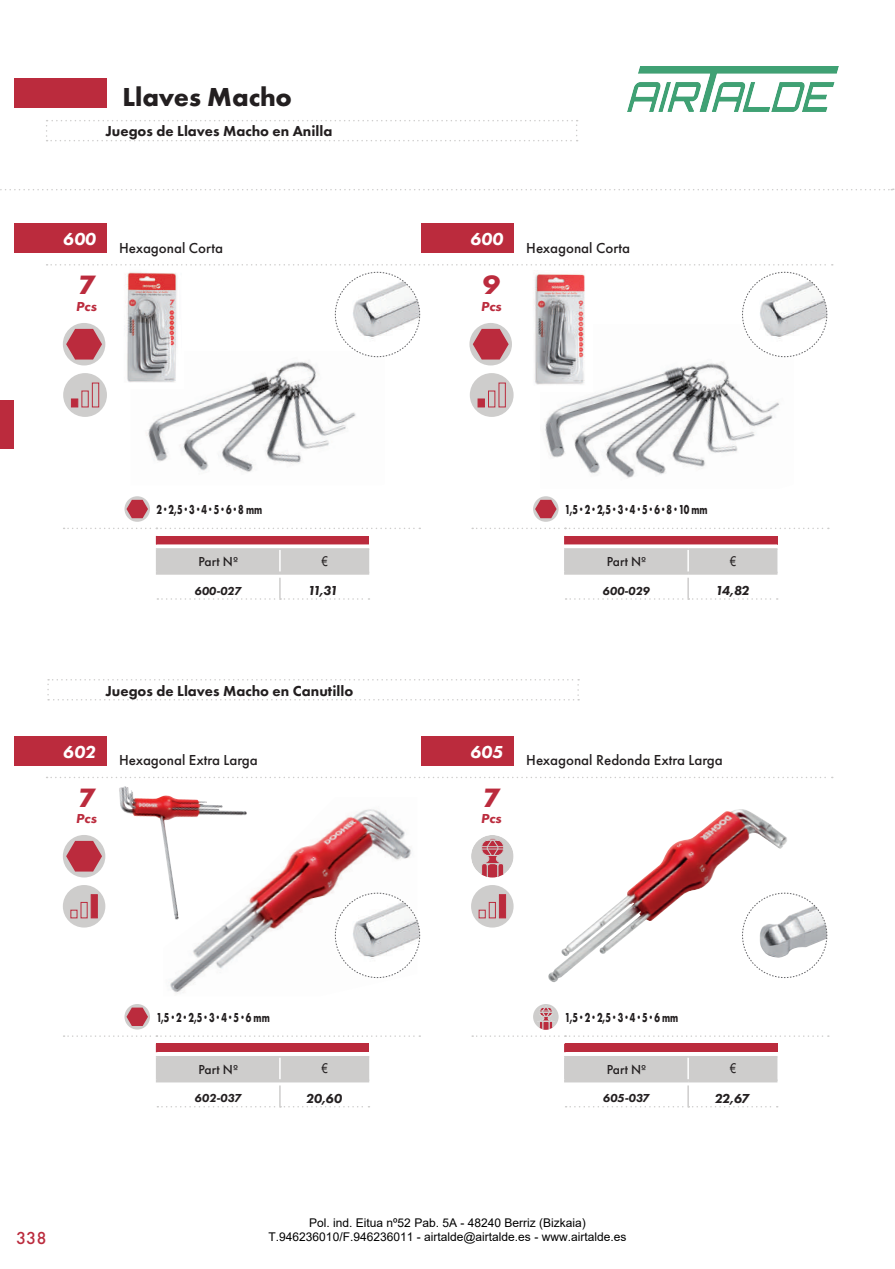
<style>
.page{position:relative;width:895px;height:1269px;background:#fff}
.page>*{position:absolute;margin:0;border:0;box-sizing:border-box;transform-origin:0 0}
.t1{font:italic 700 27.6px "Futura PT";color:#bb2b3d;scale:1.08 1}
.t2{font:700 27px "Futura PT";color:#231f20}
.t3{font:italic 800 18px "Futura PT";letter-spacing:.01em;color:#fff}
.t4{font:500 18px "Futura PT";color:#bb2b3d}
.t5{font:500 15px "Futura PT";color:#231f20}
.t6{font:800 15px "Futura PT";color:#231f20}
.t7{font:700 13.5px "Futura PT";color:#231f20;scale:.69 1}
.t8{font:500 13.5px "Futura PT";color:#231f20}
.t9{font:italic 800 13.5px "Futura PT";letter-spacing:-.04em;color:#231f20}
.t10{font:italic 800 13.5px "Futura PT";color:#bb2b3d;scale:1.08 1}
.t11{font:13.5px "Arial";color:#231f20;scale:.8 1}
.t12{font:12px/14.4px "Arial";color:#000;text-align:center}
.t13{font:italic 800 12px "Futura PT";letter-spacing:-.01em;color:#231f20}
</style>
<div class="page">
<svg style="left:46px;top:120px;width:532px;height:21px"></svg>
<div style="left:14px;top:78px;width:92px;height:29px;background:#bb2b3d"></div>
<svg style="left:0;top:188px;width:895px;height:2px"></svg>
<div style="left:0;top:400px;width:14px;height:48px;background:#bb2b3d"></div>
<img style="left:119px;top:786px;width:53px;height:49px">
<svg style="left:469px;top:323px;width:43px;height:42px"></svg>
<svg style="left:473px;top:329px;width:36px;height:30px"></svg>
<div style="left:470px;top:373px;width:44px;height:44px;background:#cecdcc;border-radius:50%"></div>
<div style="left:478px;top:398px;width:7px;height:9px;background:#bb2b3d;border:1px solid #bb2b3d"></div>
<svg style="left:488px;top:382px;width:18px;height:25px"></svg>
<div style="left:471px;top:884px;width:43px;height:43px;background:#cecdcc;border-radius:50%"></div>
<svg style="left:478px;top:901px;width:18px;height:17px"></svg>
<div style="left:499px;top:894px;width:7px;height:24px;background:#bb2b3d"></div>
<img style="left:146px;top:357px;width:235px;height:115px">
<div style="left:14px;top:224px;width:92px;height:29px;background:#bb2b3d"></div>
<svg style="left:47px;top:264px;width:786px;height:1px"></svg>
<div style="left:421px;top:224px;width:92px;height:29px;background:#bb2b3d"></div>
<img style="left:163px;top:797px;width:248px;height:196px">
<div style="left:14px;top:736px;width:92px;height:29px;background:#bb2b3d"></div>
<svg style="left:47px;top:776px;width:786px;height:2px"></svg>
<div style="left:421px;top:736px;width:92px;height:29px;background:#bb2b3d"></div>
<svg style="left:156px;top:1043px;width:213px;height:40px;background:#cea8ac"></svg>
<hr style="left:156px;top:1055px;width:124px;height:2px;background:#cecdcc">
<hr style="left:156px;top:1079px;width:124px;height:3px;background:#cecdcc">
<hr style="left:280px;top:1055px;width:89px;height:2px;background:#cecdcc">
<hr style="left:280px;top:1079px;width:89px;height:3px;background:#cecdcc">
<hr style="left:279px;top:1085px;width:2px;height:20px;background:#cecdcc">
<svg style="left:157px;top:1105px;width:212px;height:2px"></svg>
<svg style="left:564px;top:1043px;width:213px;height:40px;background:#cea8ac"></svg>
<hr style="left:564px;top:1057px;width:2px;height:22px;background:#cecdcc">
<hr style="left:564px;top:1055px;width:124px;height:2px;background:#cecdcc">
<hr style="left:564px;top:1079px;width:124px;height:3px;background:#cecdcc">
<hr style="left:688px;top:1055px;width:89px;height:2px;background:#cecdcc">
<hr style="left:688px;top:1079px;width:89px;height:3px;background:#cecdcc">
<hr style="left:687px;top:1085px;width:2px;height:20px;background:#cecdcc">
<svg style="left:566px;top:1105px;width:212px;height:2px"></svg>
<svg style="left:64px;top:1035px;width:356px;height:1px"></svg>
<svg style="left:124px;top:1003px;width:26px;height:26px"></svg>
<svg style="left:126px;top:1007px;width:22px;height:18px"></svg>
<svg style="left:472px;top:1035px;width:357px;height:1px"></svg>
<div style="left:533px;top:1003px;width:26px;height:26px;background:#cecdcc;border-radius:50%"></div>
<svg style="left:539px;top:1005px;width:14px;height:24px"></svg>
<svg style="left:156px;top:536px;width:213px;height:39px;background:#ceabaf"></svg>
<hr style="left:156px;top:548px;width:124px;height:1px;background:#cecdcc">
<hr style="left:156px;top:571px;width:124px;height:3px;background:#cecdcc">
<hr style="left:280px;top:548px;width:89px;height:1px;background:#cecdcc">
<hr style="left:280px;top:571px;width:89px;height:3px;background:#cecdcc">
<hr style="left:279px;top:577px;width:2px;height:21px;background:#cecdcc">
<svg style="left:157px;top:598px;width:212px;height:1px"></svg>
<svg style="left:564px;top:536px;width:213px;height:39px;background:#ceabaf"></svg>
<hr style="left:564px;top:549px;width:2px;height:22px;background:#cecdcc">
<hr style="left:564px;top:548px;width:124px;height:1px;background:#cecdcc">
<hr style="left:564px;top:571px;width:124px;height:3px;background:#cecdcc">
<hr style="left:688px;top:548px;width:89px;height:1px;background:#cecdcc">
<hr style="left:688px;top:571px;width:89px;height:3px;background:#cecdcc">
<hr style="left:687px;top:577px;width:2px;height:21px;background:#cecdcc">
<svg style="left:566px;top:598px;width:212px;height:1px"></svg>
<svg style="left:64px;top:527px;width:356px;height:2px"></svg>
<svg style="left:124px;top:496px;width:26px;height:25px"></svg>
<svg style="left:126px;top:499px;width:22px;height:19px"></svg>
<svg style="left:472px;top:527px;width:357px;height:2px"></svg>
<svg style="left:533px;top:496px;width:26px;height:25px"></svg>
<svg style="left:535px;top:499px;width:22px;height:19px"></svg>
<div style="left:63px;top:323px;width:42px;height:42px;background:#cecdcc;border-radius:50%"></div>
<svg style="left:66px;top:329px;width:36px;height:30px"></svg>
<div style="left:63px;top:373px;width:44px;height:44px;background:#cecdcc;border-radius:50%"></div>
<div style="left:71px;top:398px;width:7px;height:9px;background:#bb2b3d;border:1px solid #bb2b3d"></div>
<svg style="left:81px;top:382px;width:18px;height:25px"></svg>
<div style="left:471px;top:834px;width:43px;height:43px;background:#cecdcc;border-radius:50%"></div>
<svg style="left:481px;top:838px;width:23px;height:39px"></svg>
<div style="left:63px;top:884px;width:42px;height:43px;background:#cecdcc;border-radius:50%"></div>
<svg style="left:70px;top:901px;width:18px;height:17px"></svg>
<div style="left:91px;top:894px;width:7px;height:24px;background:#bb2b3d;border:1px solid #bb2b3d"></div>
<svg style="left:63px;top:834px;width:42px;height:43px"></svg>
<svg style="left:66px;top:840px;width:36px;height:31px"></svg>
<img style="left:125px;top:272px;width:59px;height:116px">
<img style="left:545px;top:357px;width:243px;height:121px">
<img style="left:534px;top:273px;width:59px;height:119px">
<img style="left:548px;top:809px;width:239px;height:173px">
<svg style="left:335px;top:892px;width:85px;height:86px"></svg>
<svg style="left:742px;top:892px;width:85px;height:86px"></svg>
<svg style="left:335px;top:271px;width:85px;height:86px"></svg>
<svg style="left:742px;top:271px;width:85px;height:86px"></svg>
<svg style="left:47px;top:679px;width:532px;height:21px"></svg>
<img style="left:628px;top:66px;width:210px;height:45px">
<h2 class="t2" style="left:122px;top:79px;width:171px">Llaves Macho</h2>
<p class="t6" style="left:106px;top:122px;width:228px">Juegos de Llaves Macho en Anilla</p>
<h3 class="t3" style="left:63px;top:228px;width:34px">600</h3>
<h3 class="t3" style="left:470px;top:228px;width:34px">600</h3>
<h1 class="t1" style="left:77px;top:268px;width:18px">7</h1>
<p class="t10" style="left:76px;top:298px;width:21px">Pcs</p>
<p class="t5" style="left:119px;top:239px;width:105px">Hexagonal Corta</p>
<p class="t5" style="left:526px;top:239px;width:105px">Hexagonal Corta</p>
<h1 class="t1" style="left:482px;top:268px;width:18px">9</h1>
<p class="t10" style="left:481px;top:298px;width:21px">Pcs</p>
<p class="t7" style="left:156px;top:501px;width:155px">2 · 2,5 · 3 · 4 · 5 · 6 · 8 mm</p>
<p class="t7" style="left:565px;top:501px;width:208px">1,5 · 2 · 2,5 · 3 · 4 · 5 · 6 · 8 · 10 mm</p>
<p class="t8" style="left:198px;top:553px;width:41px">Part Nº</p>
<p class="t11" style="left:322px;top:552px;width:9px">€</p>
<p class="t13" style="left:195px;top:583px;width:48px">600-027</p>
<p class="t8" style="left:607px;top:553px;width:41px">Part Nº</p>
<p class="t11" style="left:730px;top:552px;width:9px">€</p>
<p class="t13" style="left:603px;top:583px;width:49px">600-029</p>
<p class="t9" style="left:307px;top:582px;width:32px">11,31</p>
<p class="t9" style="left:715px;top:582px;width:36px">14,82</p>
<p class="t6" style="left:106px;top:681px;width:249px">Juegos de Llaves Macho en Canutillo</p>
<h3 class="t3" style="left:63px;top:740px;width:34px">602</h3>
<h3 class="t3" style="left:470px;top:740px;width:34px">605</h3>
<h1 class="t1" style="left:77px;top:780px;width:18px">7</h1>
<p class="t10" style="left:76px;top:810px;width:21px">Pcs</p>
<p class="t5" style="left:119px;top:751px;width:140px">Hexagonal Extra Larga</p>
<p class="t5" style="left:526px;top:751px;width:198px">Hexagonal Redonda Extra Larga</p>
<h1 class="t1" style="left:482px;top:780px;width:18px">7</h1>
<p class="t10" style="left:481px;top:810px;width:21px">Pcs</p>
<h3 class="t4" style="left:16px;top:1226px;width:32px">338</h3>
<p class="t7" style="left:156px;top:1008px;width:166px">1,5 · 2 · 2,5 · 3 · 4 · 5 · 6 mm</p>
<p class="t7" style="left:565px;top:1008px;width:166px">1,5 · 2 · 2,5 · 3 · 4 · 5 · 6 mm</p>
<p class="t8" style="left:198px;top:1060px;width:41px">Part Nº</p>
<p class="t11" style="left:322px;top:1059px;width:9px">€</p>
<p class="t13" style="left:195px;top:1090px;width:48px">602-037</p>
<p class="t8" style="left:607px;top:1060px;width:41px">Part Nº</p>
<p class="t11" style="left:730px;top:1059px;width:9px">€</p>
<p class="t13" style="left:603px;top:1090px;width:48px">605-037</p>
<p class="t9" style="left:306px;top:1089px;width:38px">20,60</p>
<p class="t9" style="left:714px;top:1089px;width:37px">22,67</p>
<p class="t12" style="left:269px;top:1215px;width:359px">Pol. ind. Eitua nº52 Pab. 5A - 48240 Berriz (Bizkaia)<br>T.946236010/F.946236011 - airtalde@airtalde.es - www.airtalde.es</p>
</div>
